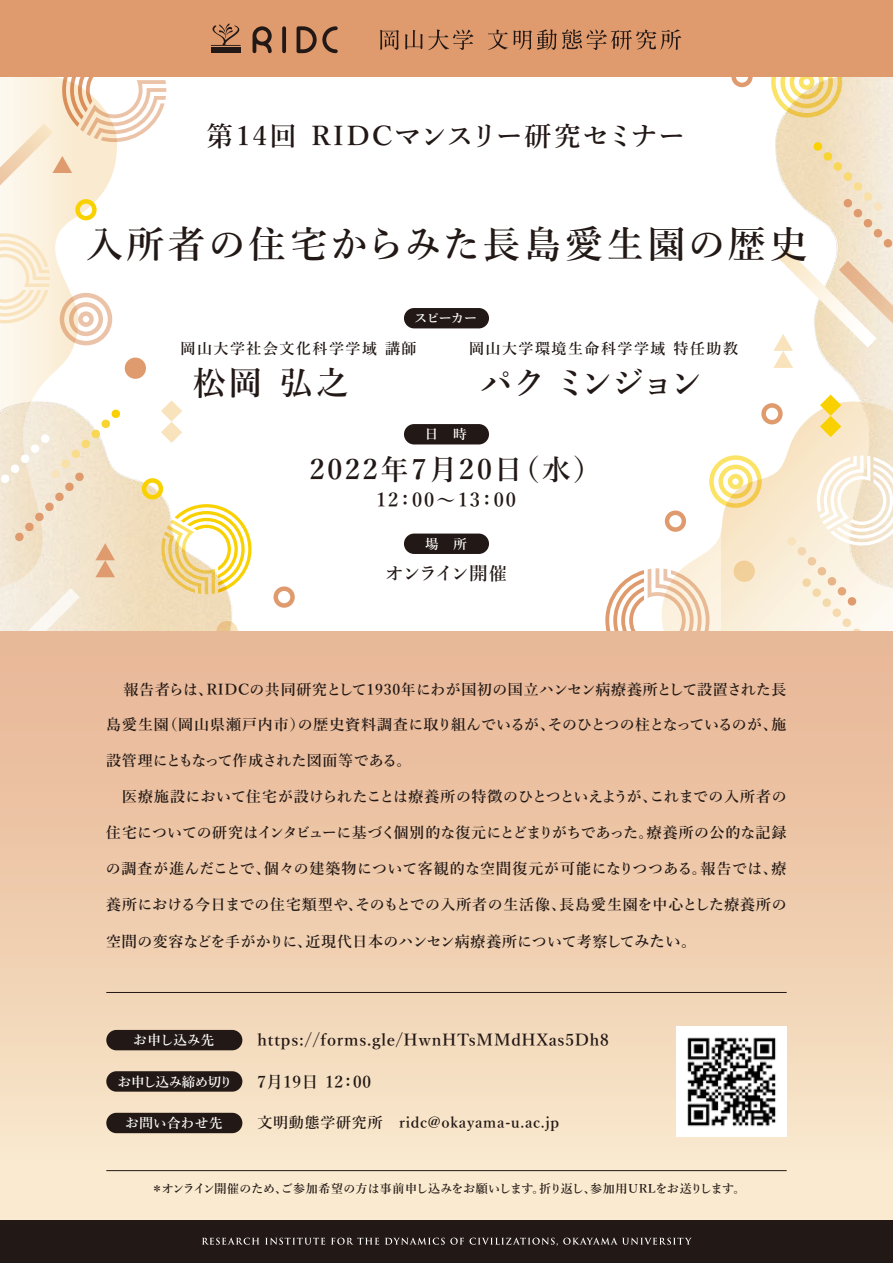
<style>
.page{position:relative;width:893px;height:1263px;background:#fff}
.page>*{position:absolute;margin:0;border:0;box-sizing:border-box;transform-origin:0 0}
.t1{font:600 37.5px "Yu Mincho";letter-spacing:.08em;color:#221815}
.t2{font:600 33px "Yu Mincho";letter-spacing:-.05em;color:#221815}
.t3{font:600 28.5px "Yu Mincho";letter-spacing:.1em;color:#221815}
.t4{font:600 27px "Yu Mincho";letter-spacing:.065em;color:#221815}
.t5{font:600 19.5px "Yu Mincho";letter-spacing:.1em;color:#221815}
.t6{font:600 18px "Yu Mincho";letter-spacing:-.06em;color:#221815}
.t7{font:600 16.5px "Yu Mincho";letter-spacing:.05em;color:#221815}
.t8{font:600 15px "Yu Mincho";letter-spacing:.03em;color:#221815}
.t9{font:600 15px "Yu Mincho";letter-spacing:-.005em;color:#221815}
.t10{font:600 15px "Yu Mincho";letter-spacing:.1em;color:#221815}
.t11{font:600 15px "Yu Mincho";letter-spacing:.05em;color:#221815}
.t12{font:600 13.5px "Yu Mincho";letter-spacing:-.025em;color:#fff}
.t13{font:600 13.5px "Yu Mincho";letter-spacing:.035em;color:#fff}
.t14{font:600 12px "Yu Mincho";letter-spacing:-.015em;color:#221815}
.s1{font-size:18px}
.s2{font-size:15.75px}
</style>
<div class="page">
<img style="left:80px;top:357px;width:152px;height:274px">
<svg style="left:0;top:223px;width:117px;height:365px"></svg>
<svg style="left:664px;top:520px;width:58px;height:111px"></svg>
<img style="left:722px;top:77px;width:171px;height:554px">
<svg style="left:60px;top:293px;width:52px;height:52px"></svg>
<div style="left:78px;top:311px;width:16px;height:16px;border:4px solid #df9b6e;border-radius:5px"></div>
<svg style="left:273px;top:586px;width:22px;height:22px"></svg>
<svg style="left:665px;top:510px;width:21px;height:22px"></svg>
<svg style="left:761px;top:403px;width:22px;height:21px"></svg>
<svg style="left:731px;top:77px;width:22px;height:10px"></svg>
<svg style="left:709px;top:455px;width:53px;height:53px"></svg>
<div style="left:728px;top:474px;width:15px;height:15px;border:4px solid #f9d100;border-radius:5px"></div>
<svg style="left:771px;top:77px;width:71px;height:41px"></svg>
<svg style="left:0;top:588px;width:80px;height:43px"></svg>
<svg style="left:787px;top:455px;width:106px;height:176px"></svg>
<svg style="left:216px;top:621px;width:22px;height:10px"></svg>
<div style="left:734px;top:561px;width:21px;height:21px;background:#f2d099;border-radius:50%"></div>
<svg style="left:161px;top:400px;width:21px;height:43px"></svg>
<svg style="left:0;top:233px;width:50px;height:90px;background:#faeed8"></svg>
<svg style="left:773px;top:142px;width:120px;height:226px"></svg>
<div style="left:125px;top:358px;width:21px;height:21px;background:#df9b6e;border-radius:50%"></div>
<svg style="left:0;top:409px;width:120px;height:168px;background:#f2e4cd"></svg>
<svg style="left:0;top:77px;width:166px;height:146px"></svg>
<svg style="left:605px;top:568px;width:104px;height:63px"></svg>
<svg style="left:820px;top:395px;width:21px;height:42px"></svg>
<svg style="left:142px;top:478px;width:110px;height:116px"></svg>
<div style="left:0;top:631px;width:893px;height:589px;background:linear-gradient(to bottom,#e7b393,#faecd1)"></div>
<div style="left:0;top:0;width:893px;height:77px;background:#df9b6e"></div>
<div style="left:0;top:1220px;width:893px;height:43px;background:#221815"></div>
<svg style="left:202px;top:1237px;width:57px;height:8px"></svg>
<svg style="left:265px;top:1237px;width:60px;height:8px"></svg>
<svg style="left:331px;top:1238px;width:48px;height:7px"></svg>
<svg style="left:385px;top:1237px;width:79px;height:8px"></svg>
<svg style="left:470px;top:1237px;width:222px;height:9px"></svg>
<svg style="left:380px;top:30px;width:19px;height:20px"></svg>
<svg style="left:405px;top:29px;width:68px;height:21px"></svg>
<svg style="left:488px;top:30px;width:20px;height:20px"></svg>
<svg style="left:514px;top:29px;width:167px;height:21px"></svg>
<hr style="left:211px;top:50px;width:30px;height:3px;background:#221815">
<hr style="left:211px;top:47px;width:30px;height:2px;background:#221815">
<svg style="left:211px;top:23px;width:30px;height:23px"></svg>
<svg style="left:282px;top:26px;width:4px;height:27px"></svg>
<svg style="left:297px;top:26px;width:41px;height:27px"></svg>
<svg style="left:253px;top:26px;width:19px;height:27px"></svg>
<hr style="left:106px;top:992px;width:681px;height:1px;background:#221815">
<hr style="left:106px;top:1170px;width:681px;height:1px;background:#221815">
<div style="left:106px;top:1030px;width:136px;height:20px;background:#221815;border-radius:10px"></div>
<div style="left:106px;top:1113px;width:136px;height:20px;background:#221815;border-radius:10px"></div>
<div style="left:106px;top:1071px;width:136px;height:21px;background:#221815;border-radius:10px"></div>
<div style="left:404px;top:424px;width:85px;height:20px;background:#221815;border-radius:10px"></div>
<div style="left:404px;top:308px;width:85px;height:20px;background:#221815;border-radius:10px"></div>
<div style="left:404px;top:533px;width:85px;height:21px;background:#221815;border-radius:10px"></div>
<img style="left:676px;top:1026px;width:111px;height:111px">
<h3 class="t4" style="left:206px;top:121px;width:480px">第14回 RIDCマンスリー研究セミナー</h3>
<h1 class="t1" style="left:86px;top:223px;width:723px">入所者の住宅からみた長島愛生園の歴史</h1>
<p class="t12" style="left:414px;top:311px;width:65px">スピーカー</p>
<p class="t10" style="left:180px;top:340px;width:257px">岡山大学社会文化科学学域 講師<span class="s1">　</span></p>
<p class="t10" style="left:469px;top:340px;width:270px">岡山大学環境生命科学学域 特任助教</p>
<h2 class="t2" style="left:193px;top:365px;width:158px">松岡 弘之</h2>
<h2 class="t2" style="left:481px;top:365px;width:224px">パク ミンジョン</h2>
<p class="t12" style="left:425px;top:427px;width:43px">日　時</p>
<h3 class="t3" style="left:310px;top:454px;width:294px">2022年7月20日（水）</h3>
<h3 class="t5" style="left:376px;top:489px;width:141px">12：00～13：00</h3>
<p class="t12" style="left:425px;top:536px;width:43px">場　所</p>
<p class="t6" style="left:385px;top:563px;width:123px">オンライン開催</p>
<p class="t8" style="left:123px;top:681px;width:664px">報告者らは、RIDCの共同研究として1930年にわが国初の国立ハンセン病療養所として設置された長</p>
<p class="t8" style="left:106px;top:716px;width:682px">島愛生園（岡山県瀬戸内市）の歴史資料調査に取り組んでいるが、そのひとつの柱となっているのが、施</p>
<p class="t9" style="left:106px;top:752px;width:307px">設管理にともなって作成された図面等である。</p>
<p class="t8" style="left:106px;top:788px;width:682px">　医療施設において住宅が設けられたことは療養所の特徴のひとつといえようが、これまでの入所者の</p>
<p class="t9" style="left:106px;top:824px;width:682px">住宅についての研究はインタビューに基づく個別的な復元にとどまりがちであった。療養所の公的な記録</p>
<p class="t8" style="left:106px;top:860px;width:682px">の調査が進んだことで、個々の建築物について客観的な空間復元が可能になりつつある。報告では、療</p>
<p class="t8" style="left:106px;top:896px;width:682px">養所における今日までの住宅類型や、そのもとでの入所者の生活像、長島愛生園を中心とした療養所の</p>
<p class="t8" style="left:106px;top:933px;width:592px">空間の変容などを手がかりに、近現代日本のハンセン病療養所について考察して<span class="s2">みたい。</span></p>
<p class="t12" style="left:133px;top:1033px;width:83px">お申し込み先</p>
<p class="t7" style="left:257px;top:1031px;width:353px">https://forms.gle/HwnHTsMMdHXas5Dh8</p>
<p class="t12" style="left:117px;top:1074px;width:117px">お申し込み締め切り</p>
<p class="t7" style="left:257px;top:1072px;width:115px">7月19日 12：00</p>
<p class="t13" style="left:125px;top:1115px;width:99px">お問い合わせ先</p>
<p class="t11" style="left:257px;top:1114px;width:303px">文明動態学研究所　ridc@okayama-u.ac.jp</p>
<p class="t14" style="left:151px;top:1182px;width:596px">＊オンライン開催のため、ご参加希望の方は事前申し込みをお願いします。折り返し、参加用URLをお送りします。</p>
</div>
